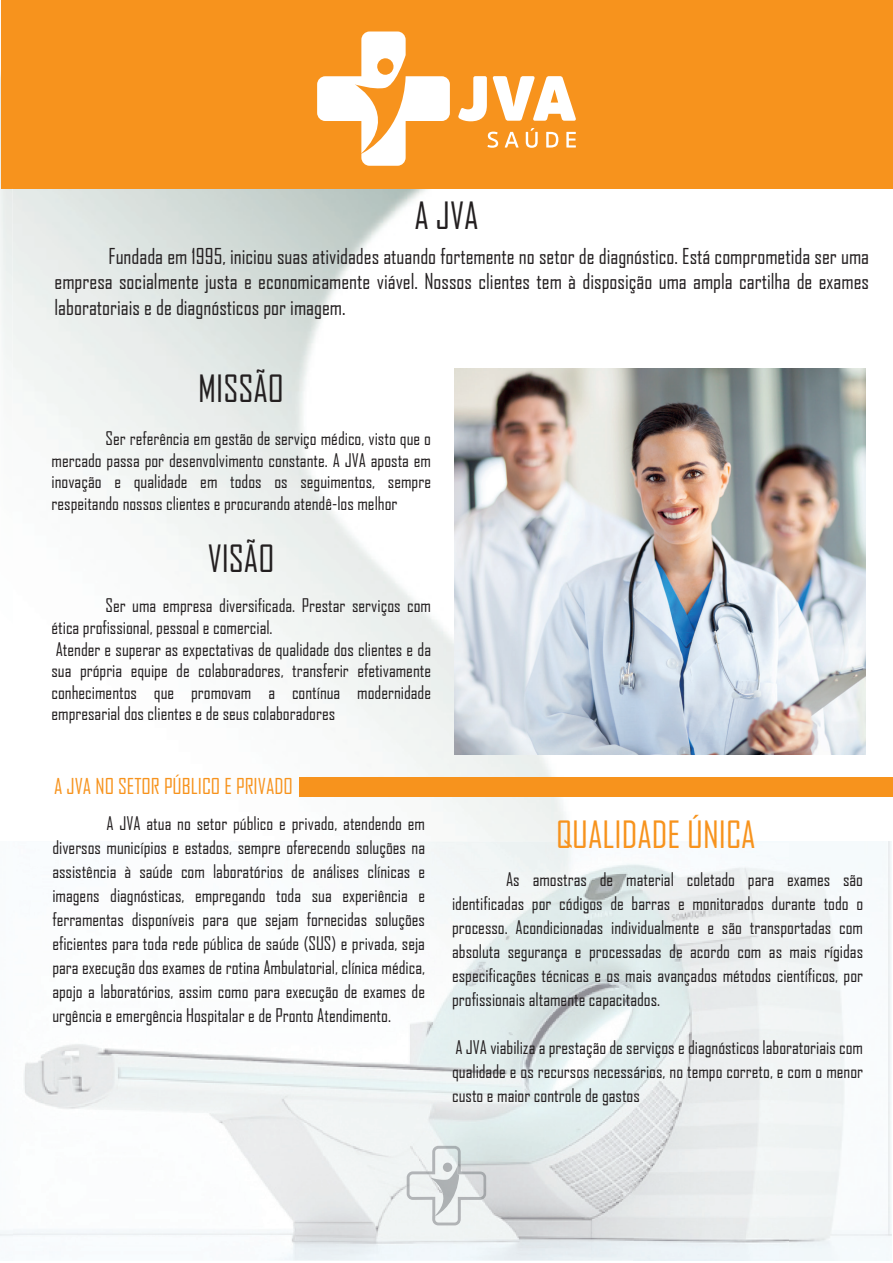
<style>
.page{position:relative;width:893px;height:1263px;background:#fff}
.page>*{position:absolute;margin:0;border:0;box-sizing:border-box;transform-origin:0 0}
.t1{font:36px "Agency FB";color:#231f20}
.t2{font:36px "Agency FB";color:#f7931d}
.t3{font:21px/25.2px "Agency FB";color:#231f20;text-align:justify}
.t4{font:21px "Agency FB";color:#f7931d}
.t5{font:18px/24px "Agency FB";color:#231f20;text-align:justify}
</style>
<div class="page">
<img style="left:871px;top:0;width:22px;height:1261px">
<img style="left:788px;top:841px;width:104px;height:419px">
<img style="left:13px;top:189px;width:775px;height:1072px">
<img style="left:455px;top:369px;width:411px;height:385px">
<div style="left:299px;top:777px;width:594px;height:19px;background:#f7931d"></div>
<div style="left:1px;top:0;width:891px;height:189px;background:#f7931d"></div>
<svg style="left:317px;top:32px;width:133px;height:134px"></svg>
<svg style="left:458px;top:76px;width:29px;height:45px"></svg>
<svg style="left:493px;top:76px;width:83px;height:45px"></svg>
<svg style="left:487px;top:132px;width:11px;height:16px"></svg>
<svg style="left:505px;top:132px;width:13px;height:16px"></svg>
<svg style="left:526px;top:128px;width:12px;height:20px"></svg>
<svg style="left:546px;top:132px;width:12px;height:16px"></svg>
<svg style="left:566px;top:132px;width:10px;height:16px"></svg>
<img style="left:407px;top:1146px;width:79px;height:79px">
<h1 class="t1" style="left:414px;top:194px;width:65px">A JVA</h1>
<p class="t3" style="left:55px;top:243px;width:816px;text-indent:54px">Fundada em 1995, iniciou suas atividades atuando fortemente no setor de diagnóstico. Está comprometida ser uma empresa socialmente justa e economicamente viável. Nossos clientes tem à disposição uma ampla cartilha de exames laboratoriais e de diagnósticos por imagem.</p>
<h1 class="t1" style="left:198px;top:367px;width:87px">MISSÃO</h1>
<p class="t5" style="left:52px;top:427px;width:381px;line-height:21.6px;text-indent:54px">Ser referência em gestão de serviço médico, visto que o mercado passa por desenvolvimento constante. A JVA aposta em inovação e qualidade em todos os seguimentos, sempre respeitando nossos clientes e procurando atendê-los melhor</p>
<h1 class="t1" style="left:208px;top:537px;width:68px">VISÃO</h1>
<p class="t5" style="left:52px;top:595px;width:381px;line-height:21.6px;text-align:left;text-indent:54px">Ser uma empresa diversificada. Prestar serviços com ética profissional, pessoal e comercial.<br>Atender e superar as expectativas de qualidade dos clientes e da sua própria equipe de colaboradores, transferir efetivamente conhecimentos que promovam a contínua modernidade empresarial dos clientes e de seus colaboradores</p>
<p class="t4" style="left:54px;top:774px;width:240px">A JVA NO SETOR PÚBLICO E PRIVADO</p>
<p class="t5" style="left:52px;top:810px;width:374px;text-indent:54px">A JVA atua no setor público e privado, atendendo em diversos municípios e estados, sempre oferecendo soluções na assistência à saúde com laboratórios de análises clínicas e imagens diagnósticas, empregando toda sua experiência e ferramentas disponíveis para que sejam fornecidas soluções eficientes para toda rede pública de saúde (SUS) e privada, seja para execução dos exames de rotina Ambulatorial, clínica médica, apojo a laboratórios, assim como para execução de exames de urgência e emergência Hospitalar e de Pronto Atendimento.</p>
<h1 class="t2" style="left:556px;top:813px;width:201px">QUALIDADE ÚNICA</h1>
<p class="t5" style="left:452px;top:867px;width:413px;text-indent:54px">As amostras de material coletado para exames são identificadas por códigos de barras e monitorados durante todo o processo. Acondicionadas individualmente e são transportadas com absoluta segurança e processadas de acordo com as mais rígidas especificações técnicas e os mais avançados métodos científicos, por profissionais altamente capacitados.</p>
<p class="t5" style="left:452px;top:1035px;width:413px">A JVA viabiliza a prestação de serviços e diagnósticos laboratoriais com qualidade e os recursos necessários, no tempo correto, e com o menor custo e maior controle de gastos</p>
</div>
